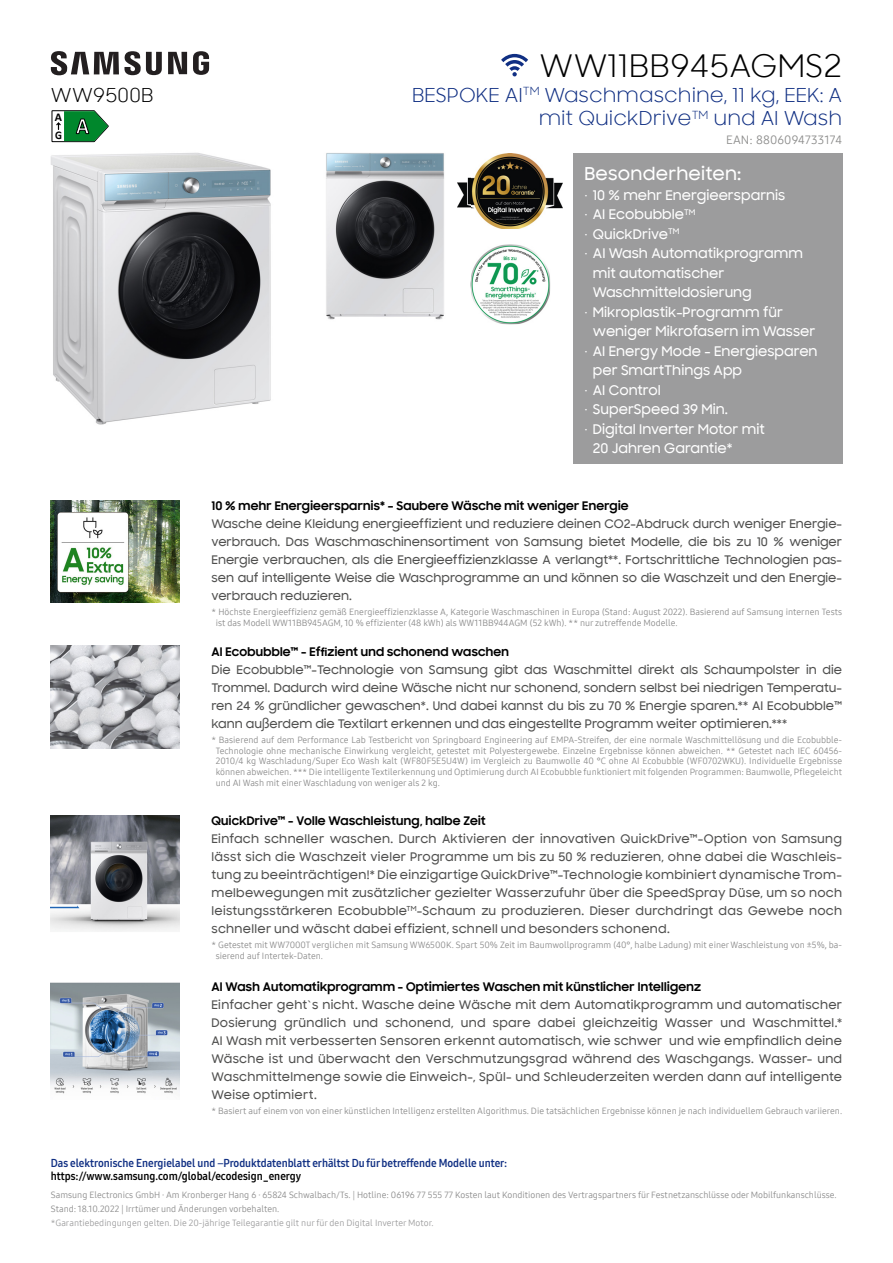
<style>
.page{position:relative;width:893px;height:1263px;background:#fff}
.page>*{position:absolute;margin:0;border:0;box-sizing:border-box;transform-origin:0 0}
.t1{font:31.5px "Samsung Sharp Sans";letter-spacing:.015em;color:#000}
.t2{font:19.5px/23.4px "Samsung Sharp Sans";color:#102f83;text-align:right}
.t3{font:19.5px "Samsung Sharp Sans";letter-spacing:.015em;color:#000}
.t4{font:500 18px "Samsung Sharp Sans";letter-spacing:.01em;color:#fff}
.t5{font:500 13.5px "Samsung Sharp Sans";color:#fff}
.t6{font:500 12px/18px "Samsung Sharp Sans";letter-spacing:.025em;color:#50504f}
.t7{font:500 12px/18px "Samsung Sharp Sans";letter-spacing:.005em;color:#50504f}
.t8{font:12px "Samsung One 400";letter-spacing:.015em;color:#8c8c8b}
.t9{font:700 11.85px "Calibri";color:#000}
.t10{font:700 11.7px "Calibri";color:#000;scale:.92 1}
.t11{font:11.25px/13.5px "Samsung One 700 C";color:#102f83}
.t12{font:9px/10.8px "Samsung One 400";color:#8b8b8b}
.t13{font:9px "Samsung One 400";color:#9c9c9d}
.s1{font-family:"Samsung One 400";font-weight:400}
.s2{font-weight:700;color:#000}
.s3{color:#000}
</style>
<div class="page">
<svg style="left:51px;top:51px;width:158px;height:24px"></svg>
<img style="left:50px;top:152px;width:221px;height:273px">
<img style="left:326px;top:153px;width:132px;height:167px">
<svg style="left:501px;top:54px;width:27px;height:22px"></svg>
<svg style="left:51px;top:110px;width:58px;height:33px"></svg>
<img style="left:51px;top:815px;width:129px;height:117px">
<img style="left:51px;top:982px;width:129px;height:112px">
<img style="left:51px;top:646px;width:129px;height:103px">
<img style="left:51px;top:500px;width:129px;height:102px">
<img style="left:458px;top:154px;width:104px;height:75px">
<div style="left:573px;top:153px;width:269px;height:311px;background:#9c9c9d"></div>
<img style="left:471px;top:244px;width:79px;height:80px">
<p class="t3" style="left:51px;top:86px;width:104px">WW9500B</p>
<p class="t9" style="left:55px;top:109px;width:9px">A</p>
<p class="t10" style="left:55px;top:128px;width:38px">G <sup>A</sup></p>
<p class="t1" style="left:539px;top:51px;width:304px">WW11BB945AGMS2</p>
<p class="t2" style="left:412px;top:85px;width:431px">BESPOKE AI<sup>TM</sup> Waschmaschine, 11 kg, EEK: A mit QuickDrive<sup>TM</sup> und AI Wash</p>
<p class="t8" style="left:726px;top:133px;width:117px">EAN: 8806094733174</p>
<p class="t4" style="left:584px;top:165px;width:158px">Besonderheiten:</p>
<p class="t5" style="left:584px;top:189px;width:202px"><span class="s1">·</span> 10 % mehr Energieersparnis</p>
<p class="t5" style="left:584px;top:208px;width:113px"><span class="s1">·</span> AI Ecobubble<sup>TM</sup></p>
<p class="t5" style="left:584px;top:228px;width:97px"><span class="s1">·</span> QuickDrive<sup>TM</sup></p>
<p class="t5" style="left:584px;top:247px;width:220px"><span class="s1">·</span> AI Wash Automatikprogramm</p>
<p class="t5" style="left:593px;top:267px;width:133px">mit automatischer</p>
<p class="t5" style="left:593px;top:286px;width:160px">Waschmitteldosierung</p>
<p class="t5" style="left:584px;top:306px;width:200px"><span class="s1">·</span> Mikroplastik-Programm für</p>
<p class="t5" style="left:593px;top:325px;width:224px">weniger Mikrofasern im Wasser</p>
<p class="t5" style="left:584px;top:345px;width:235px"><span class="s1">·</span> AI Energy Mode - Energiesparen</p>
<p class="t5" style="left:593px;top:364px;width:151px">per SmartThings App</p>
<p class="t5" style="left:584px;top:384px;width:78px"><span class="s1">·</span> AI Control</p>
<p class="t5" style="left:584px;top:403px;width:145px"><span class="s1">·</span> SuperSpeed 39 Min.</p>
<p class="t5" style="left:584px;top:423px;width:182px"><span class="s1">·</span> Digital Inverter Motor mit</p>
<p class="t5" style="left:593px;top:442px;width:141px">20 Jahren Garantie*</p>
<p class="t7" style="left:211px;top:498px;width:632px"><span class="s2">10 % mehr Energieersparnis* – Saubere Wäsche mit weniger Energie<br></span>Wasche deine Kleidung energieeffizient und reduziere deinen CO2-Abdruck durch weniger Energie&shy;verbrauch. Das Waschmaschinensortiment von Samsung bietet Modelle, die bis zu 10 % weniger Energie verbrauchen, als die Energieeffizienzklasse A verlangt**. Fortschrittliche Technologien pas&shy;sen auf intelligente Weise die Waschprogramme an und können so die Waschzeit und den Energie&shy;verbrauch reduzieren.</p>
<p class="t12" style="left:216px;top:607px;width:628px;text-indent:-4px">* Höchste Energieeffizienz gemäß Energieeffizienzklasse A, Kategorie Waschmaschinen in Europa (Stand: August 2022). Basierend auf Samsung internen Tests ist das Modell WW11BB945AGM, 10 % effizienter (48 kWh) als WW11BB944AGM (52 kWh). ** nur zutreffende Modelle.</p>
<p class="t7" style="left:211px;top:644px;width:632px"><span class="s2">AI Ecobubble™ - Effizient und schonend waschen<br></span>Die Ecobubble™-Technologie von Samsung gibt das Waschmittel direkt als Schaumpolster in die Trommel. Dadurch wird deine Wäsche nicht nur schonend, sondern selbst bei niedrigen Temperatu&shy;ren 24 % gründlicher gewaschen*. Und dabei kannst du bis zu 70 % Energie sparen.** AI Ecobubble™ kann außerdem die Textilart erkennen und das eingestellte Programm weiter optimieren.***</p>
<p class="t12" style="left:216px;top:734px;width:628px;text-align:justify;text-indent:-4px">* Basierend auf dem Performance Lab Testbericht von Springboard Engineering auf EMPA-Streifen, der eine normale Waschmittellösung und die Ecobubble-Technologie ohne mechanische Einwirkung vergleicht, getestet mit Polyestergewebe. Einzelne Ergebnisse können abweichen. ** Getestet nach IEC 60456- 2010/4 kg Waschladung/Super Eco Wash kalt (WF80F5E5U4W) im Vergleich zu Baumwolle 40 °C ohne AI Ecobubble (WF0702WKU). Individuelle Ergebnisse können abweichen. *** Die intelligente Textilerkennung und Optimierung durch AI Ecobubble funktioniert mit folgenden Programmen: Baumwolle, Pflegeleicht und AI Wash mit einer Waschladung von weniger als 2 kg.</p>
<p class="t6" style="left:211px;top:813px;width:632px"><span class="s2">QuickDrive™ - Volle Waschleistung, halbe Zeit<br></span>Einfach schneller waschen. Durch Aktivieren der innovativen QuickDrive™-Option von Samsung lässt sich die Waschzeit vieler Programme um bis zu 50 % reduzieren, ohne dabei die Waschleis&shy;tung zu beeinträchtigen!* Die einzigartige QuickDrive™-Technologie kombiniert dynamische Trom&shy;melbewegungen mit zusätzlicher gezielter Wasserzufuhr über die SpeedSpray Düse, um so noch leistungsstärkeren Ecobubble<sup>TM</sup>-Schaum zu produzieren. Dieser durchdringt das Gewebe noch schneller und wäscht dabei effizient, schnell und besonders schonend.</p>
<p class="t12" style="left:216px;top:940px;width:628px;text-indent:-4px">* Getestet mit WW7000T verglichen mit Samsung WW6500K. Spart 50% Zeit im Baumwollprogramm (40°, halbe Ladung) mit einer Waschleistung von ±5%, ba&shy;sierend auf Intertek-Daten.</p>
<p class="t6" style="left:211px;top:979px;width:632px"><span class="s2">AI Wash Automatikprogramm - Optimiertes Waschen mit künstlicher Intelligenz<br></span>Einfacher geht`s nicht. Wasche deine Wäsche mit dem Automatikprogramm und automatischer Dosierung gründlich und schonend, und spare dabei gleichzeitig Wasser und Waschmittel.* AI Wash mit verbesserten Sensoren erkennt automatisch, wie schwer und wie empfindlich deine Wäsche ist und überwacht den Verschmutzungsgrad während des Waschgangs. Wasser- und Waschmittelmenge sowie die Einweich-, Spül- und Schleuderzeiten werden dann auf intelligente Weise optimiert.</p>
<p class="t12" style="left:211px;top:1106px;width:632px">* Basiert auf einem von von einer künstlichen Intelligenz erstellten Algorithmus. Die tatsächlichen Ergebnisse können je nach individuellem Gebrauch variieren.</p>
<p class="t11" style="left:51px;top:1156px;width:458px">Das elektronische Energielabel und –Produktdatenblatt erhältst Du für betreffende Modelle unter: <span class="s3">https://www.samsung.com/global/ecodesign_energy</span></p>
<p class="t12" style="left:51px;top:1189px;width:787px;line-height:13.5px">Samsung Electronics GmbH ∙ Am Kronberger Hang 6 ∙ 65824 Schwalbach/Ts. | Hotline: 06196 77 555 77 Kosten laut Konditionen des Vertragspartners für Festnetzanschlüsse oder Mobilfunkanschlüsse.<br>Stand: 18.10.2022 | Irrtümer und Änderungen vorbehalten.</p>
<p class="t13" style="left:51px;top:1218px;width:384px">*Garantiebedingungen gelten. Die 20-jährige Teilegarantie gilt nur für den Digital Inverter Motor.</p>
</div>
